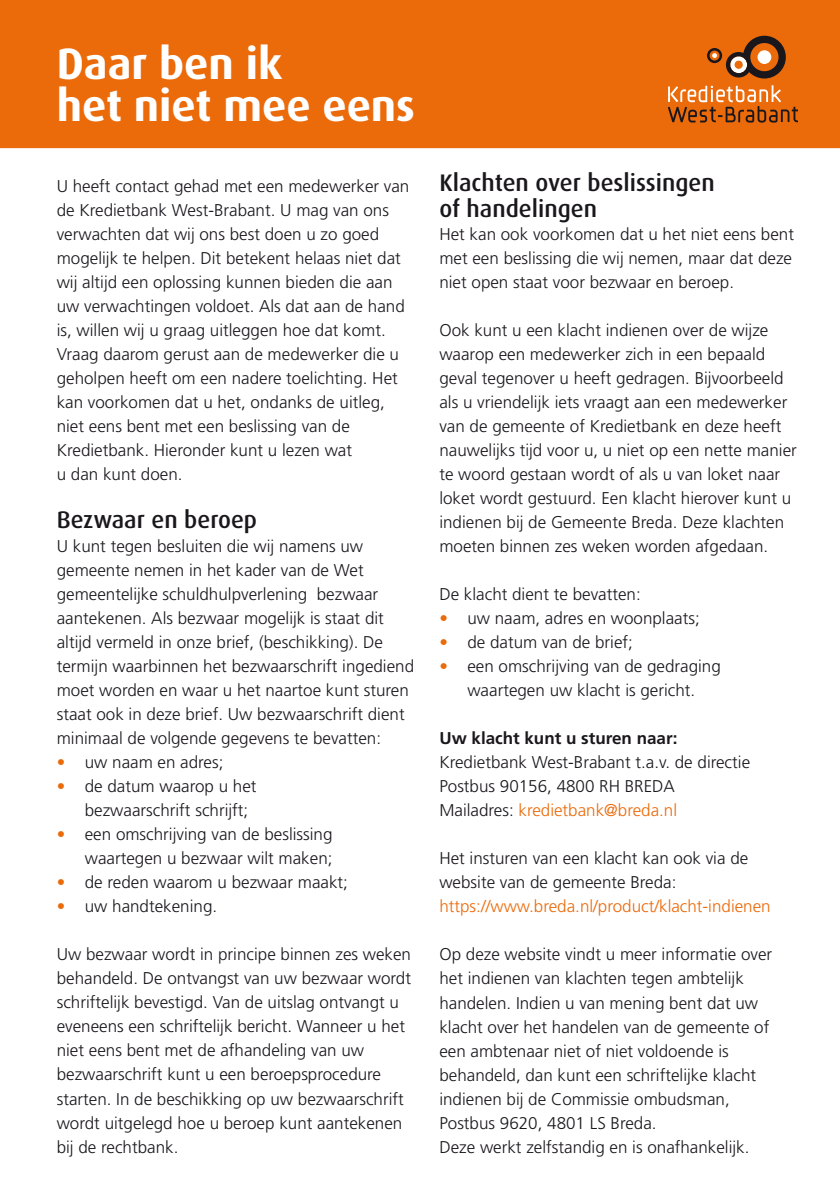
<style>
.page{position:relative;width:840px;height:1191px;background:#fff}
.page>*{position:absolute;margin:0;border:0;box-sizing:border-box;transform-origin:0 0}
.t1{font:700 44px/42px "Dax";color:#fff}
.t2{font:500 24px/26px "Dax";color:#1a171c}
.t3{font:300 17px/24px "Frutiger LT Std";color:#1a171c}
.t4{font:300 17px "Frutiger LT Std";color:#eb6a0a}
.t5{font:700 17px "Frutiger LT Std";color:#1a171c}
.s1{color:#eb6a0a}
</style>
<div class="page">
<div style="left:0;top:0;width:839px;height:148px;background:#eb6a0a"></div>
<svg style="left:668px;top:85px;width:129px;height:38px"></svg>
<svg style="left:707px;top:36px;width:78px;height:42px"></svg>
<div style="left:757px;top:50px;width:13px;height:14px;background:#fff;border-radius:50%"></div>
<h1 class="t1" style="left:57px;top:43px;width:359px">Daar ben ik<br>het niet mee eens</h1>
<p class="t3" style="left:57px;top:174px;width:354px">U heeft contact gehad met een medewerker van de Kredietbank West-Brabant. U mag van ons verwachten dat wij ons best doen u zo goed mogelijk te helpen. Dit betekent helaas niet dat wij altijd een oplossing kunnen bieden die aan uw verwachtingen voldoet. Als dat aan de hand is, willen wij u graag uitleggen hoe dat komt.<br>Vraag daarom gerust aan de medewerker die u geholpen heeft om een nadere toelichting. Het kan voorkomen dat u het, ondanks de uitleg, niet eens bent met een beslissing van de Kredietbank. Hieronder kunt u lezen wat<br>u dan kunt doen.</p>
<h2 class="t2" style="left:57px;top:507px;width:202px">Bezwaar en beroep</h2>
<p class="t3" style="left:57px;top:534px;width:359px">U kunt tegen besluiten die wij namens uw gemeente nemen in het kader van de Wet gemeentelijke schuldhulpverlening bezwaar aantekenen. Als bezwaar mogelijk is staat dit altijd vermeld in onze brief, (beschikking). De termijn waarbinnen het bezwaarschrift ingediend moet worden en waar u het naartoe kunt sturen staat ook in deze brief. Uw bezwaarschrift dient minimaal de volgende gegevens te bevatten:</p>
<p class="t3" style="left:57px;top:750px;width:168px"><span class="s1">•</span> uw naam en adres;</p>
<p class="t3" style="left:85px;top:774px;width:173px;text-indent:-28px"><span class="s1">•</span> de datum waarop u het bezwaarschrift schrijft;</p>
<p class="t3" style="left:57px;top:822px;width:277px;text-align:right"><span class="s1">•</span> een omschrijving van de beslissing waartegen u bezwaar wilt maken;</p>
<p class="t3" style="left:57px;top:870px;width:292px"><span class="s1">•</span> de reden waarom u bezwaar maakt;</p>
<p class="t3" style="left:57px;top:894px;width:162px"><span class="s1">•</span> uw handtekening.</p>
<p class="t3" style="left:57px;top:942px;width:355px">Uw bezwaar wordt in principe binnen zes weken behandeld. De ontvangst van uw bezwaar wordt schriftelijk bevestigd. Van de uitslag ontvangt u eveneens een schriftelijk bericht. Wanneer u het niet eens bent met de afhandeling van uw bezwaarschrift kunt u een beroepsprocedure starten. In de beschikking op uw bezwaarschrift wordt uitgelegd hoe u beroep kunt aantekenen bij de rechtbank.</p>
<h2 class="t2" style="left:439px;top:169px;width:277px">Klachten over beslissingen of handelingen</h2>
<p class="t3" style="left:439px;top:222px;width:356px;text-align:justify">Het kan ook voorkomen dat u het niet eens bent met een beslissing die wij nemen, maar dat deze niet open staat voor bezwaar en beroep.</p>
<p class="t3" style="left:439px;top:318px;width:359px">Ook kunt u een klacht indienen over de wijze waarop een medewerker zich in een bepaald geval tegenover u heeft gedragen. Bijvoorbeeld als u vriendelijk iets vraagt aan een medewerker van de gemeente of Kredietbank en deze heeft nauwelijks tijd voor u, u niet op een nette manier te woord gestaan wordt of als u van loket naar loket wordt gestuurd. Een klacht hierover kunt u indienen bij de Gemeente Breda. Deze klachten moeten binnen zes weken worden afgedaan.</p>
<p class="t3" style="left:439px;top:582px;width:203px">De klacht dient te bevatten:</p>
<p class="t3" style="left:439px;top:606px;width:262px"><span class="s1">•</span> uw naam, adres en woonplaats;</p>
<p class="t3" style="left:439px;top:630px;width:195px"><span class="s1">•</span> de datum van de brief;</p>
<p class="t3" style="left:439px;top:654px;width:283px;text-align:center"><span class="s1">•</span> een omschrijving van de gedraging waartegen uw klacht is gericht.</p>
<p class="t5" style="left:439px;top:728px;width:239px">Uw klacht kunt u sturen naar:</p>
<p class="t3" style="left:439px;top:750px;width:312px">Kredietbank West-Brabant t.a.v. de directie<br>Postbus 90156, 4800 RH BREDA<br>Mailadres: <span class="s1">kredietbank@breda.nl</span></p>
<p class="t3" style="left:439px;top:846px;width:310px">Het insturen van een klacht kan ook via de website van de gemeente Breda:</p>
<p class="t4" style="left:439px;top:897px;width:332px">https://www.breda.nl/product/klacht-indienen</p>
<p class="t3" style="left:439px;top:943px;width:334px">Op deze website vindt u meer informatie over het indienen van klachten tegen ambtelijk handelen. Indien u van mening bent dat uw klacht over het handelen van de gemeente of een ambtenaar niet of niet voldoende is behandeld, dan kunt een schriftelijke klacht indienen bij de Commissie ombudsman, Postbus 9620, 4801 LS Breda.<br>Deze werkt zelfstandig en is onafhankelijk.</p>
</div>
